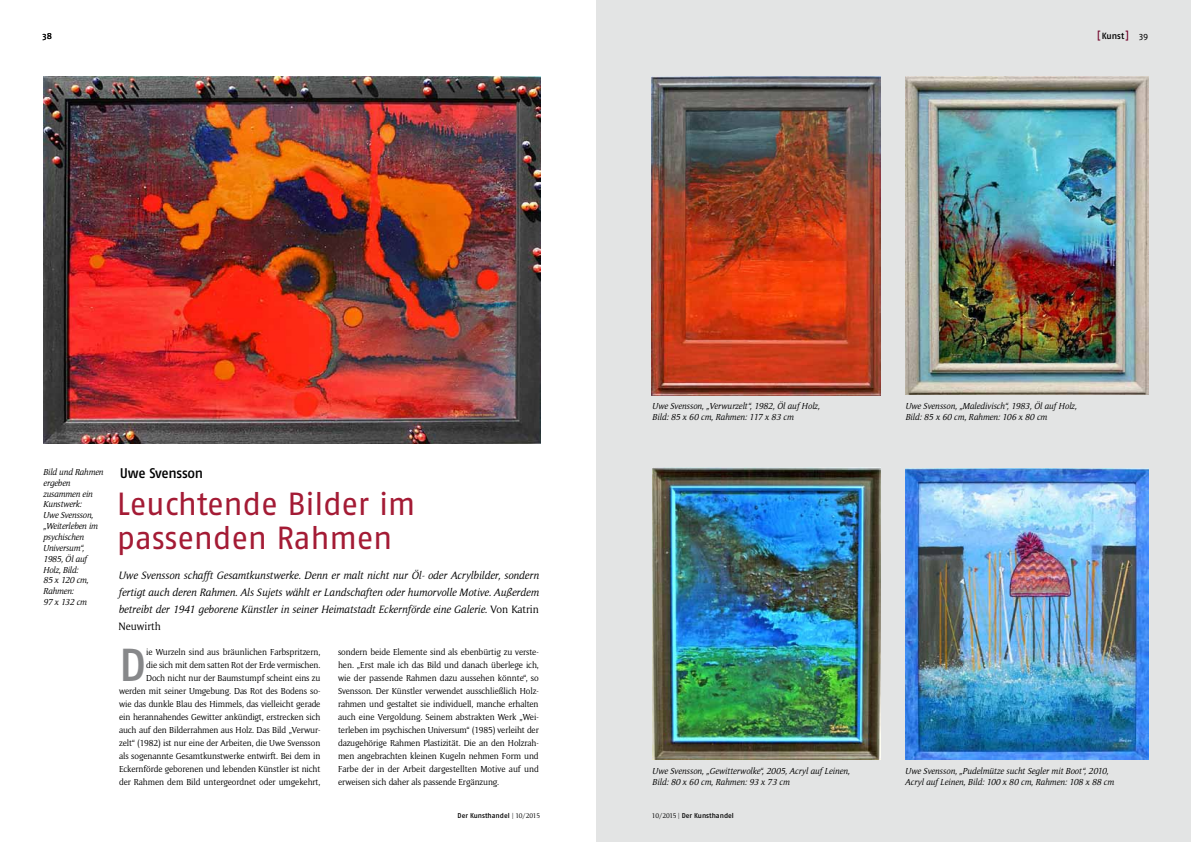
<style>
.page{position:relative;width:1191px;height:842px;background:#fff}
.page>*{position:absolute;margin:0;border:0;box-sizing:border-box;transform-origin:0 0}
.t1{font:46.1px "Fago No Med";color:#87888a}
.t2{font:32px/34px "Fago No";letter-spacing:-.015em;color:#a41b35}
.t3{font:14px "Fago No Med";letter-spacing:-.02em;color:#000}
.t4{font:italic 11px/17px "Memento";color:#000;text-align:justify}
.t5{font:9px/13px "Memento";letter-spacing:-.01em;color:#000;text-align:right}
.t6{font:italic 9px/10.8px "Memento";color:#000}
.t7{font:9px "Fago No Med";color:#000}
.t8{font:9px "Fago No";color:#000}
.t9{font:7px "Fago No Med";letter-spacing:-.005em;color:#000}
.s1{font-size:10.4px;color:#710228}
.s2{font-family:"Fago No"}
.s3{font-style:normal}
.s4{font-family:"Fago No";font-size:8.8px;color:#707172}
.s5{font-family:"Memento"}
</style>
<div class="page">
<div style="left:596px;top:0;width:595px;height:842px;background:#e3e4e4"></div>
<img style="left:43px;top:77px;width:497px;height:366px">
<img style="left:652px;top:77px;width:229px;height:318px">
<img style="left:905px;top:77px;width:243px;height:318px">
<img style="left:652px;top:468px;width:229px;height:291px">
<img style="left:905px;top:468px;width:243px;height:292px">
<p class="t8" style="left:43px;top:31px;width:11px">38</p>
<p class="t7" style="left:1097px;top:31px;width:53px"><span class="s1">[</span> Kunst<span class="s1">]</span> <span class="s2">39</span></p>
<p class="t6" style="left:652px;top:400px;width:169px">Uwe Svensson, „Verwurzelt“, 1982, Öl auf Holz,<br>Bild: 85 x 60 cm, Rahmen: 117 x 83 cm</p>
<p class="t6" style="left:905px;top:400px;width:173px">Uwe Svensson, „Maledivisch“, 1983, Öl auf Holz,<br>Bild: 85 x 60 cm, Rahmen: 106 x 80 cm</p>
<p class="t6" style="left:43px;top:466px;width:62px">Bild und Rahmen ergeben zusammen ein<br>Kunstwerk:<br>Uwe Svensson, „Weiterleben im psychischen<br>Universum“,<br>1985, Öl auf<br>Holz, Bild:<br>85 x 120 cm,<br>Rahmen:<br>97 x 132 cm</p>
<h3 class="t3" style="left:120px;top:465px;width:85px">Uwe Svensson</h3>
<h2 class="t2" style="left:117px;top:487px;width:300px">Leuchtende Bilder im passenden Rahmen</h2>
<p class="t4" style="left:118px;top:567px;width:422px">Uwe Svensson schafft Gesamtkunstwerke. Denn er malt nicht nur Öl- oder Acrylbilder, sondern fertigt auch deren Rahmen. Als Sujets wählt er Landschaften oder humorvolle Motive. Außerdem betreibt der 1941 geborene Künstler in seiner Heimatstadt Eckernförde eine Galerie. <span class="s3">Von Katrin Neuwirth</span></p>
<p class="t5" style="left:119px;top:645px;width:203px">ie Wurzeln sind aus bräunlichen Farbspritzern,<br>die sich mit dem satten Rot der Erde vermischen.<br>Doch nicht nur der Baumstumpf scheint eins zu werden mit seiner Umgebung. Das Rot des Bodens so&shy;wie das dunkle Blau des Himmels, das vielleicht gerade ein herannahendes Gewitter ankündigt, erstrecken sich auch auf den Bilderrahmen aus Holz. Das Bild „Verwur&shy;zelt“ (1982) ist nur eine der Arbeiten, die Uwe Svensson als sogenannte Gesamtkunstwerke entwirft. Bei dem in Eckernförde geborenen und lebenden Künstler ist nicht der Rahmen dem Bild untergeordnet oder umgekehrt,</p>
<p class="t5" style="left:338px;top:645px;width:202px;text-align:justify">sondern beide Elemente sind als ebenbürtig zu verste&shy;hen. „Erst male ich das Bild und danach überlege ich, wie der passende Rahmen dazu aussehen könnte“, so Svensson. Der Künstler verwendet ausschließlich Holz&shy;rahmen und gestaltet sie individuell, manche erhalten auch eine Vergoldung. Seinem abstrakten Werk „Wei&shy;terleben im psychischen Universum“ (1985) verleiht der dazugehörige Rahmen Plastizität. Die an den Holzrah&shy;men angebrachten kleinen Kugeln nehmen Form und Farbe der in der Arbeit dargestellten Motive auf und erweisen sich daher als passende Ergänzung.</p>
<h1 class="t1" style="left:119px;top:638px;width:29px">D</h1>
<p class="t6" style="left:652px;top:765px;width:199px">Uwe Svensson, „Gewitterwolke“, 2005, Acryl auf Leinen,<br>Bild: 80 x 60 cm, Rahmen: 93 x 73 cm</p>
<p class="t6" style="left:905px;top:765px;width:210px">Uwe Svensson, „Pudelmütze sucht Segler mit Boot“, 2010,<br>Acryl auf Leinen, Bild: 100 x 80 cm, Rahmen: 108 x 88 cm</p>
<p class="t9" style="left:457px;top:811px;width:84px">Der Kunsthandel <span class="s4">I</span> <span class="s5">10/2015</span></p>
<p class="t9" style="left:652px;top:811px;width:83px"><span class="s5">10/2015</span> <span class="s4">I</span> Der Kunsthandel</p>
</div>
